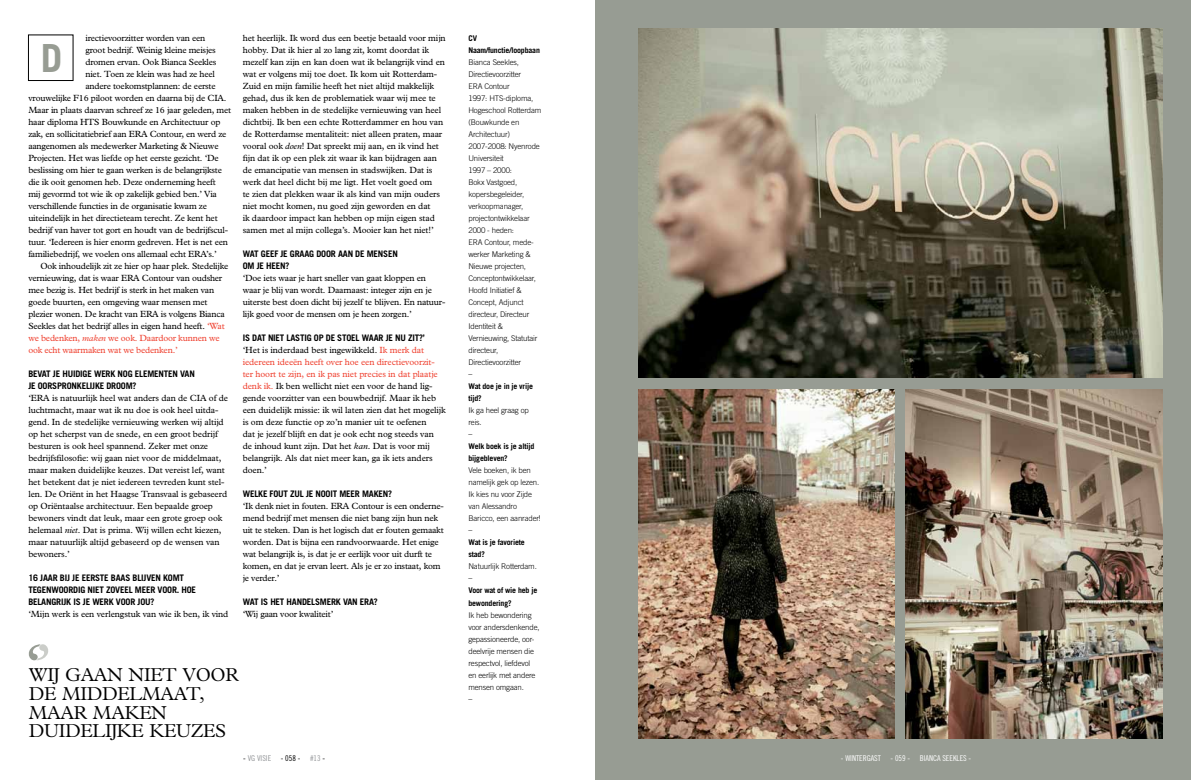
<style>
.page{position:relative;width:1191px;height:780px;background:#fff}
.page>*{position:absolute;margin:0;border:0;box-sizing:border-box;transform-origin:0 0}
.t1{font:700 38.7px "Trade Gothic";color:#979c93}
.t2{font:300 18.8px/18.8px "M Plantin";letter-spacing:-.02em;color:#000}
.t3{font:9px/12px "M Plantin";letter-spacing:-.01em;color:#000}
.t4{font:700 9px/12px "Trade Gothic";letter-spacing:-.02em;color:#000}
.t5{font:9px "M Plantin";letter-spacing:-.02em;color:#ef4130}
.t6{font:8px "Trade Gothic Cond Eighteen";color:#fff}
.t7{font:8px "Trade Gothic Cond Eighteen";color:#000}
.t8{font:8px "Trade Gothic Cond Eighteen";color:#939598}
.t9{font:300 7.8px/12px "Trade Gothic";letter-spacing:-.02em;color:#000}
.t10{font:700 7.8px/12px "Trade Gothic";letter-spacing:-.02em;color:#000}
.s1{font-style:italic}
.s2{color:#ef4130}
.s3{color:#000}
.s4{color:#939598}
</style>
<div class="page">
<div style="left:596px;top:0;width:595px;height:780px;background:#979c93"></div>
<img style="left:638px;top:28px;width:524px;height:349px">
<div style="left:28px;top:35px;width:45px;height:46px;border:1px solid #000"></div>
<svg style="left:28px;top:644px;width:20px;height:16px"></svg>
<img style="left:638px;top:390px;width:256px;height:348px">
<img style="left:906px;top:389px;width:256px;height:349px">
<p class="t3" style="left:243px;top:32px;width:204px">het heerlijk. Ik word dus een beetje betaald voor mijn hobby. Dat ik hier al zo lang zit, komt doordat ik mezelf kan zijn en kan doen wat ik belangrijk vind en wat er volgens mij toe doet. Ik kom uit Rotterdam-Zuid en mijn familie heeft het niet altijd makkelijk gehad, dus ik ken de problematiek waar wij mee te maken hebben in de stedelijke vernieuwing van heel dichtbij. Ik ben een echte Rotterdammer en hou van de Rotterdamse mentaliteit: niet alleen praten, maar vooral ook <span class="s1">doen</span>! Dat spreekt mij aan, en ik vind het fijn dat ik op een plek zit waar ik kan bijdragen aan de emancipatie van mensen in stadswijken. Dat is werk dat heel dicht bij me ligt. Het voelt goed om<br>te zien dat plekken waar ik als kind van mijn ouders niet mocht komen, nu goed zijn geworden en dat<br>ik daardoor impact kan hebben op mijn eigen stad samen met al mijn collega’s. Mooier kan het niet!’</p>
<p class="t4" style="left:243px;top:247px;width:157px">WAT GEEF JE GRAAG DOOR AAN DE MENSEN<br>OM JE HEEN?</p>
<p class="t3" style="left:243px;top:272px;width:204px">‘Doe iets waar je hart sneller van gaat kloppen en waar je blij van wordt. Daarnaast: integer zijn en je uiterste best doen dicht bij jezelf te blijven. En natuur&shy;lijk goed voor de mensen om je heen zorgen.’</p>
<p class="t4" style="left:243px;top:331px;width:184px">IS DAT NIET LASTIG OP DE STOEL WAAR JE NU ZIT?’</p>
<p class="t3" style="left:243px;top:344px;width:204px">‘Het is inderdaad best ingewikkeld. <span class="s2">Ik merk dat iedereen ideeën heeft over hoe een directievoorzit&shy;ter hoort te zijn, en ik pas niet precies in dat plaatje denk ik.</span> Ik ben wellicht niet een voor de hand lig&shy;gende voorzitter van een bouwbedrijf. Maar ik heb een duidelijk missie: ik wil laten zien dat het mogelijk is om deze functie op zo’n manier uit te oefenen<br>dat je jezelf blijft en dat je ook echt nog steeds van<br>de inhoud kunt zijn. Dat het <span class="s1">kan</span>. Dat is voor mij belangrijk. Als dat niet meer kan, ga ik iets anders doen.’</p>
<p class="t4" style="left:243px;top:487px;width:151px">WELKE FOUT ZUL JE NOOIT MEER MAKEN?</p>
<p class="t3" style="left:243px;top:500px;width:202px">‘Ik denk niet in fouten. ERA Contour is een onderne&shy;mend bedrijf met mensen die niet bang zijn hun nek uit te steken. Dan is het logisch dat er fouten gemaakt worden. Dat is bijna een randvoorwaarde. Het enige wat belangrijk is, is dat je er eerlijk voor uit durft te komen, en dat je ervan leert. Als je er zo instaat, kom je verder.’</p>
<p class="t4" style="left:243px;top:595px;width:137px">WAT IS HET HANDELSMERK VAN ERA?</p>
<p class="t3" style="left:243px;top:608px;width:92px">‘Wij gaan voor kwaliteit’</p>
<p class="t3" style="left:85px;top:32px;width:121px">irectievoorzitter worden van een</p>
<p class="t3" style="left:85px;top:44px;width:132px">groot bedrijf. Weinig kleine meisjes</p>
<p class="t3" style="left:85px;top:56px;width:133px">dromen ervan. Ook Bianca Seekles</p>
<p class="t3" style="left:85px;top:68px;width:131px">niet. Toen ze klein was had ze heel</p>
<p class="t3" style="left:85px;top:80px;width:132px">andere toekomstplannen: de eerste</p>
<p class="t3" style="left:28px;top:92px;width:200px">vrouwelijke F16 piloot worden en daarna bij de CIA.</p>
<p class="t3" style="left:28px;top:104px;width:204px">Maar in plaats daarvan schreef ze 16 jaar geleden, met</p>
<p class="t3" style="left:28px;top:116px;width:194px">haar diploma HTS Bouwkunde en Architectuur op</p>
<p class="t3" style="left:28px;top:128px;width:200px">zak, en sollicitatiebrief aan ERA Contour, en werd ze</p>
<p class="t3" style="left:28px;top:140px;width:192px">aangenomen als medewerker Marketing &amp; Nieuwe</p>
<p class="t3" style="left:28px;top:152px;width:192px">Projecten. Het was liefde op het eerste gezicht. ‘De</p>
<p class="t3" style="left:28px;top:164px;width:195px">beslissing om hier te gaan werken is de belangrijkste</p>
<p class="t3" style="left:28px;top:176px;width:189px">die ik ooit genomen heb. Deze onderneming heeft</p>
<p class="t3" style="left:28px;top:188px;width:190px">mij gevormd tot wie ik op zakelijk gebied ben.’ Via</p>
<p class="t3" style="left:28px;top:200px;width:180px">verschillende functies in de organisatie kwam ze</p>
<p class="t3" style="left:28px;top:212px;width:191px">uiteindelijk in het directieteam terecht. Ze kent het</p>
<p class="t3" style="left:28px;top:224px;width:201px">bedrijf van haver tot gort en houdt van de bedrijfscul-</p>
<p class="t3" style="left:28px;top:236px;width:201px">tuur. ‘Iedereen is hier enorm gedreven. Het is net een</p>
<p class="t3" style="left:28px;top:248px;width:190px">familiebedrijf, we voelen ons allemaal echt ERA’s.’</p>
<p class="t3" style="left:40px;top:260px;width:189px">Ook inhoudelijk zit ze hier op haar plek. Stedelijke</p>
<p class="t3" style="left:28px;top:272px;width:195px">vernieuwing, dat is waar ERA Contour van oudsher</p>
<p class="t3" style="left:28px;top:284px;width:187px">mee bezig is. Het bedrijf is sterk in het maken van</p>
<p class="t3" style="left:28px;top:296px;width:181px">goede buurten, een omgeving waar mensen met</p>
<p class="t3" style="left:28px;top:308px;width:198px">plezier wonen. De kracht van ERA is volgens Bianca</p>
<p class="t3" style="left:28px;top:320px;width:198px">Seekles dat het bedrijf alles in eigen hand heeft. <span class="s2">‘Wat</span></p>
<p class="t5" style="left:28px;top:333px;width:193px">we bedenken, <span class="s1">maken</span> we ook. Daardoor kunnen we</p>
<p class="t5" style="left:28px;top:345px;width:151px">ook echt waarmaken wat we bedenken.’</p>
<p class="t4" style="left:28px;top:368px;width:168px">BEVAT JE HUIDIGE WERK NOG ELEMENTEN VAN<br>JE OORSPRONKELIJKE DROOM?</p>
<p class="t3" style="left:28px;top:392px;width:201px">‘ERA is natuurlijk heel wat anders dan de CIA of de luchtmacht, maar wat ik nu doe is ook heel uitda&shy;gend. In de stedelijke vernieuwing werken wij altijd op het scherpst van de snede, en een groot bedrijf besturen is ook heel spannend. Zeker met onze bedrijfsfilosofie: wij gaan niet voor de middelmaat, maar maken duidelijke keuzes. Dat vereist lef, want het betekent dat je niet iedereen tevreden kunt stel&shy;len. De Oriënt in het Haagse Transvaal is gebaseerd op Oriëntaalse architectuur. Een bepaalde groep bewoners vindt dat leuk, maar een grote groep ook helemaal <span class="s1">niet</span>. Dat is prima. Wij willen echt kiezen, maar natuurlijk altijd gebaseerd op de wensen van bewoners.’</p>
<p class="t4" style="left:28px;top:572px;width:169px">16 JAAR BIJ JE EERSTE BAAS BLIJVEN KOMT<br>TEGENWOORDIG NIET ZOVEEL MEER VOOR. HOE<br>BELANGRIJK IS JE WERK VOOR JOU?</p>
<p class="t3" style="left:28px;top:608px;width:202px">‘Mijn werk is een verlengstuk van wie ik ben, ik vind</p>
<h1 class="t1" style="left:41px;top:34px;width:19px">D</h1>
<p class="t10" style="left:468px;top:32px;width:73px">CV<br>NAAM/FUNCTIE/LOOPBAAN</p>
<p class="t9" style="left:468px;top:56px;width:74px">Bianca Seekles,<br>Directievoorzitter<br>ERA Contour<br>1997: HTS-diploma,<br>Hogeschool Rotterdam (Bouwkunde en<br>Architectuur)<br>2007-2008: Nyenrode<br>Universiteit<br>1997 – 2000:<br>Bokx Vastgoed, kopersbegeleider, verkoopmanager, projectontwikkelaar<br>2000 - heden:<br>ERA Contour, mede&shy;werker Marketing &amp;<br>Nieuwe projecten,<br>Conceptontwikkelaar,<br>Hoofd Initiatief &amp;<br>Concept, Adjunct directeur, Directeur<br>Identiteit &amp;<br>Vernieuwing, Statutair directeur,<br>Directievoorzitter</p>
<p class="t9" style="left:468px;top:365px;width:5px">_</p>
<p class="t10" style="left:468px;top:380px;width:66px">WAT DOE JE IN JE VRIJE<br>TIJD?</p>
<p class="t9" style="left:468px;top:404px;width:62px">Ik ga heel graag op reis.</p>
<p class="t9" style="left:468px;top:425px;width:5px">_</p>
<p class="t10" style="left:468px;top:440px;width:67px">WELK BOEK IS JE ALTIJD<br>BIJGEBLEVEN?</p>
<p class="t9" style="left:468px;top:464px;width:74px">Vele boeken, ik ben namelijk gek op lezen.<br>Ik kies nu voor Zijde van Alessandro<br>Baricco, een aanrader!</p>
<p class="t9" style="left:468px;top:521px;width:5px">_</p>
<p class="t10" style="left:468px;top:536px;width:58px">WAT IS JE FAVORIETE<br>STAD?</p>
<p class="t9" style="left:468px;top:562px;width:70px;line-height:9px">Natuurlijk Rotterdam. _</p>
<p class="t10" style="left:468px;top:584px;width:70px">VOOR WAT OF WIE HEB JE<br>BEWONDERING?</p>
<p class="t9" style="left:468px;top:608px;width:73px">Ik heb bewondering voor andersdenkende, gepassioneerde, oor&shy;deelvrije mensen die respectvol, liefdevol en eerlijk met andere mensen omgaan.</p>
<p class="t9" style="left:468px;top:689px;width:5px">_</p>
<h2 class="t2" style="left:29px;top:665px;width:212px">WIJ GAAN NIET VOOR<br>DE MIDDELMAAT,<br>MAAR MAKEN<br>DUIDELIJKE KEUZES</h2>
<p class="t8" style="left:243px;top:753px;width:18px"><span class="s3">-</span> VG VISIE</p>
<p class="t7" style="left:281px;top:753px;width:46px">- 058 - <span class="s4">#13</span> -</p>
<p class="t6" style="left:841px;top:753px;width:132px">- WINTERGAST - 059 - BIANCA SEEKLES -</p>
</div>
